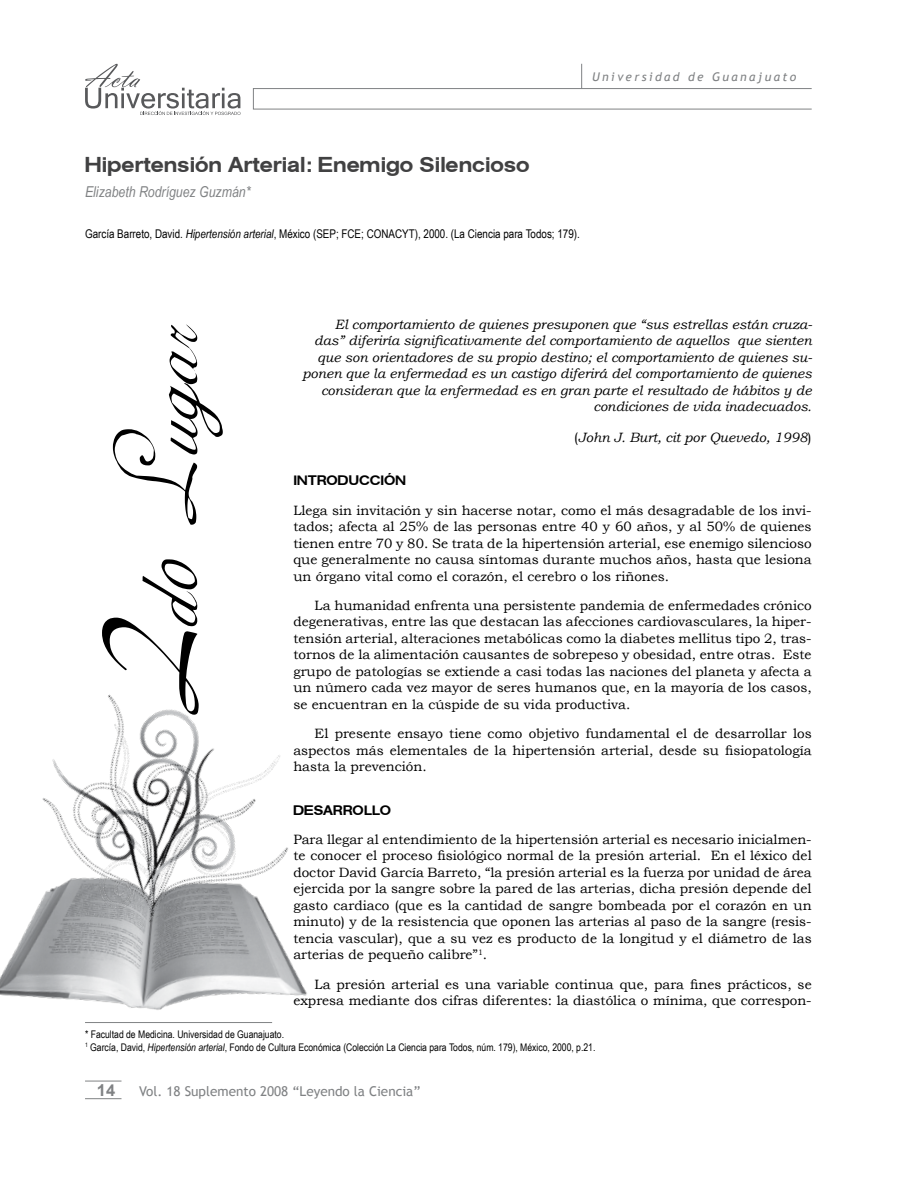
<style>
.page{position:relative;width:918px;height:1188px;background:#fff}
.page>*{position:absolute;margin:0;border:0;box-sizing:border-box;transform-origin:0 0}
.t1{font:135px "Adine Kirnberg Script";color:#000}
.t2{font:21px "Agent Ext Med DB Normal";color:#414142}
.t3{font:700 16.5px "Arial";color:#808284}
.t4{font:italic 15px "Arial Narrow";color:#808284}
.t5{font:13.5px/16.5px "Bookman Old Style";color:#000;text-align:justify}
.t6{font:italic 13.5px/16.5px "Bookman Old Style";color:#000;text-align:right}
.t7{font:13.5px "Trebuchet MS";color:#808284}
.t8{font:12px "Arial Narrow";color:#000}
.t9{font:italic 12px "Trebuchet MS";letter-spacing:.2em;color:#808284}
.t10{font:10.5px/12.6px "Arial Narrow";color:#000}
.s1{font-style:italic}
.s2{font-style:normal}
.s3{font-family:"Agent Ext Med DB Normal"}
.s4{font-family:"Zapfino";font-size:85.5px}
</style>
<div class="page">
<div style="left:253px;top:88px;width:559px;height:21px;border:1px solid #808284"></div>
<svg style="left:581px;top:64px;width:1px;height:25px"></svg>
<svg style="left:85px;top:64px;width:156px;height:51px"></svg>
<hr style="left:85px;top:1081px;width:37px;height:1px;background:#808284">
<hr style="left:85px;top:1098px;width:37px;height:1px;background:#808284">
<img style="left:0;top:991px;width:307px;height:32px">
<img style="left:0;top:694px;width:306px;height:297px">
<p class="t9" style="left:592px;top:70px;width:206px">Universidad de Guanajuato</p>
<p class="t2" style="left:85px;top:153px;width:447px">Hipertensión Arterial: Enemigo Silencioso</p>
<p class="t4" style="left:85px;top:183px;width:167px">Elizabeth Rodríguez Guzmán*</p>
<p class="t8" style="left:85px;top:227px;width:496px">García Barreto, David. <span class="s1">Hipertensión arterial</span>, México (SEP; FCE; CONACYT), 2000. (La Ciencia para Todos; 179).</p>
<p class="t6" style="left:303px;top:316px;width:511px">El comportamiento de quienes presuponen que “sus estrellas están cruza&shy;das” diferiría significativamente del comportamiento de aquellos que sienten que son orientadores de su propio destino; el comportamiento de quienes su&shy;ponen que la enfermedad es un castigo diferirá del comportamiento de quienes consideran que la enfermedad es en gran parte el resultado de hábitos y de condiciones de vida inadecuados.</p>
<p class="t6" style="left:574px;top:429px;width:239px"><span class="s2">(</span>John J. Burt, cit por Quevedo, 1998<span class="s2">)</span></p>
<p class="t5" style="left:293px;top:466px;width:520px;line-height:29.2px"><span class="s3">INTRODUCCIÓN<br></span>Llega sin invitación y sin hacerse notar, como el más desagradable de los invi-</p>
<p class="t5" style="left:293px;top:518px;width:520px">tados; afecta al 25% de las personas entre 40 y 60 años, y al 50% de quienes tienen entre 70 y 80. Se trata de la hipertensión arterial, ese enemigo silencioso que generalmente no causa síntomas durante muchos años, hasta que lesiona un órgano vital como el corazón, el cerebro o los riñones.</p>
<p class="t5" style="left:293px;top:597px;width:520px;text-indent:21px">La humanidad enfrenta una persistente pandemia de enfermedades crónico degenerativas, entre las que destacan las afecciones cardiovasculares, la hiper&shy;tensión arterial, alteraciones metabólicas como la diabetes mellitus tipo 2, tras&shy;tornos de la alimentación causantes de sobrepeso y obesidad, entre otras. Este grupo de patologías se extiende a casi todas las naciones del planeta y afecta a un número cada vez mayor de seres humanos que, en la mayoría de los casos, se encuentran en la cúspide de su vida productiva.</p>
<p class="t5" style="left:293px;top:725px;width:520px;text-indent:21px">El presente ensayo tiene como objetivo fundamental el de desarrollar los aspectos más elementales de la hipertensión arterial, desde su fisiopatología hasta la prevención.</p>
<p class="t5" style="left:293px;top:795px;width:520px;line-height:29.2px"><span class="s3">DESARROLLO<br></span>Para llegar al entendimiento de la hipertensión arterial es necesario inicialmen-</p>
<p class="t5" style="left:293px;top:848px;width:520px">te conocer el proceso fisiológico normal de la presión arterial. En el léxico del doctor David García Barreto, “la presión arterial es la fuerza por unidad de área ejercida por la sangre sobre la pared de las arterias, dicha presión depende del gasto cardiaco (que es la cantidad de sangre bombeada por el corazón en un minuto) y de la resistencia que oponen las arterias al paso de la sangre (resis&shy;tencia vascular), que a su vez es producto de la longitud y el diámetro de las arterias de pequeño calibre”<sup>1</sup>.</p>
<p class="t5" style="left:293px;top:976px;width:520px;text-align:right">La presión arterial es una variable continua que, para fines prácticos, se expresa mediante dos cifras diferentes: la diastólica o mínima, que correspon-</p>
<p class="t10" style="left:85px;top:1028px;width:512px">* Facultad de Medicina. Universidad de Guanajuato.<br><sup>1</sup> García, David, <span class="s1">Hipertensión arterial</span>, Fondo de Cultura Económica (Colección La Ciencia para Todos, núm. 179), México, 2000, p.21.</p>
<p class="t1" style="left:111px;top:715px;width:393px;rotate:-90deg"><span class="s4">2</span>d0 Lugar</p>
<p class="t3" style="left:97px;top:1081px;width:20px">14</p>
<p class="t7" style="left:139px;top:1083px;width:283px">Vol. 18 Suplemento 2008 “Leyendo la Ciencia”</p>
</div>
